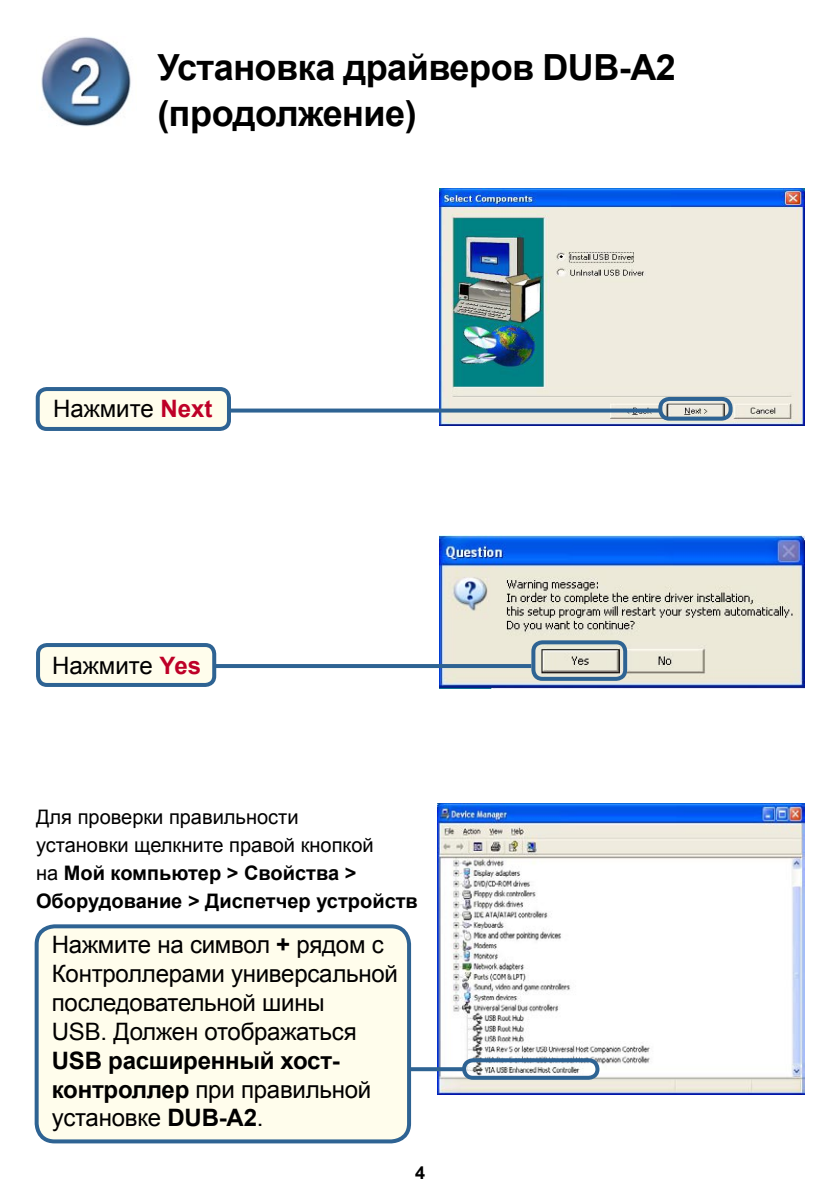
<style>
.page{position:relative;width:840px;height:1191px;background:#fff}
.page>*{position:absolute;margin:0;border:0;box-sizing:border-box;transform-origin:0 0}
.t1{font:700 36px/46px "Arial";letter-spacing:-.015em;color:#000}
.t2{font:24px/28.8px "Arial";letter-spacing:-.01em;color:#000}
.t3{font:20px/28px "Arial";color:#000}
.t4{font:700 18px "Arial";color:#000}
.s1{font-weight:700;color:#be0027}
.s2{font-weight:700}
</style>
<div class="page">
<img style="left:41px;top:37px;width:90px;height:90px">
<img style="left:437px;top:803px;width:366px;height:291px">
<svg style="left:460px;top:1056px;width:141px;height:21px"></svg>
<svg style="left:413px;top:1067px;width:51px;height:4px"></svg>
<img style="left:439px;top:188px;width:364px;height:237px">
<svg style="left:656px;top:395px;width:78px;height:23px;background:#a9b5bb"></svg>
<svg style="left:233px;top:408px;width:426px;height:4px;background:#48769f"></svg>
<img style="left:439px;top:535px;width:364px;height:153px">
<svg style="left:529px;top:638px;width:99px;height:41px;background:#b2bbb9"></svg>
<hr style="left:172px;top:664px;width:359px;height:4px;background:#2e6393">
<svg style="left:36px;top:643px;width:182px;height:42px;background:#d9e1dc"></svg>
<div style="left:34px;top:924px;width:379px;height:217px;background:#fffdec"></div>
<svg style="left:35px;top:387px;width:198px;height:42px;background:#dae2dc"></svg>
<p class="t1" style="left:157px;top:46px;width:519px">Установка драйверов DUB-A2 (продолжение)</p>
<p class="t2" style="left:53px;top:394px;width:161px">Нажмите <span class="s1">Next</span></p>
<p class="t2" style="left:52px;top:651px;width:150px">Нажмите <span class="s1">Yes</span></p>
<p class="t3" style="left:36px;top:803px;width:383px">Для проверки правильности<br>установки щелкните правой кнопкой<br>на <span class="s2">Мой компьютер &gt; Свойства &gt;<br>Оборудование &gt; Диспетчер устройств</span></p>
<p class="t2" style="left:52px;top:931px;width:347px">Нажмите на символ <span class="s2">+</span> рядом с<br>Контроллерами универсальной последовательной шины<br>USB. Должен отображаться<br><span class="s2">USB расширенный хост&shy;контроллер</span> при правильной установке <span class="s2">DUB-A2</span>.</p>
<p class="t4" style="left:415px;top:1160px;width:12px">4</p>
</div>
